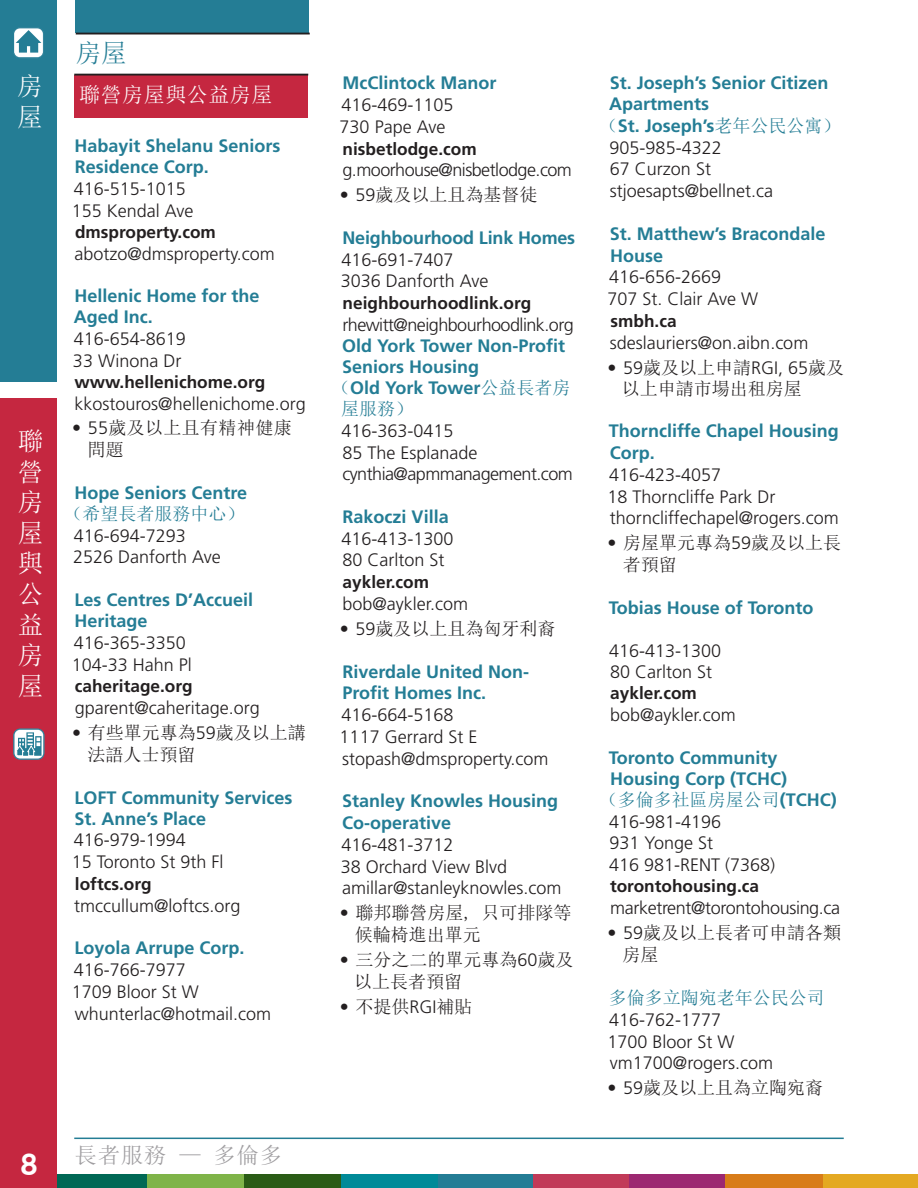
<style>
.page{position:relative;width:918px;height:1188px;background:#fff}
.page>*{position:absolute;margin:0;border:0;box-sizing:border-box;transform-origin:0 0}
.t1{font:700 27px "Quorum";color:#fff}
.t2{font:25.5px/30.6px "Sim Sun";color:#fff}
.t3{font:25.5px "Sim Sun";color:#247d95}
.t4{font:22.5px "Sim Sun";letter-spacing:.025em;color:#9f9da0}
.t5{font:21px "Sim Sun";letter-spacing:.025em;color:#fff}
.t6{font:300 18px/21.8px "Frutiger";color:#231f20}
.t7{font:700 18px/21px "Frutiger LT Std";color:#247d95}
.t8{font:18px/21.8px "Sim Sun";color:#231f20}
.t9{font:300 18px/21.8px "Frutiger";letter-spacing:-.03em;color:#231f20}
.t10{font:18px "Sim Sun";color:#247d95}
.t11{font:300 18px "Frutiger";letter-spacing:-.02em;color:#231f20}
.t12{font:18px/21.8px "Sim Sun";letter-spacing:.02em;color:#231f20}
.t13{font:700 17.25px "Frutiger LT Std";color:#231f20}
.s1{font-family:"Frutiger";font-weight:300}
.s2{font-family:"Sim Sun";font-weight:400}
.s3{font-family:"Frutiger LT Std";font-weight:700}
</style>
<div class="page">
<div style="left:50px;top:1174px;width:97px;height:14px;background:#006855"></div>
<div style="left:147px;top:1174px;width:97px;height:14px;background:#7fb449"></div>
<div style="left:244px;top:1174px;width:97px;height:14px;background:#2a5c16"></div>
<div style="left:341px;top:1174px;width:97px;height:14px;background:#008a98"></div>
<div style="left:438px;top:1174px;width:97px;height:14px;background:#247d95"></div>
<div style="left:534px;top:1174px;width:97px;height:14px;background:#c13a58"></div>
<div style="left:629px;top:1174px;width:97px;height:14px;background:#9c2871"></div>
<div style="left:726px;top:1174px;width:97px;height:14px;background:#d87c19"></div>
<div style="left:823px;top:1174px;width:95px;height:14px;background:#e4a922"></div>
<div style="left:0;top:398px;width:56px;height:790px;background:#c52740"></div>
<div style="left:0;top:0;width:56px;height:381px;background:#247d95"></div>
<div style="left:76px;top:0;width:233px;height:33px;background:#247d95"></div>
<div style="left:74px;top:75px;width:234px;height:43px;background:#c52740"></div>
<hr style="left:76px;top:33px;width:234px;height:1px;background:#231f20">
<hr style="left:74px;top:74px;width:234px;height:2px;background:#231f20">
<hr style="left:74px;top:1138px;width:770px;height:1px;background:#247d95">
<div style="left:14px;top:28px;width:29px;height:30px;background:#fff;border-radius:6px"></div>
<div style="left:13px;top:27px;width:31px;height:31px;border:1px solid #247d95;border-radius:6px"></div>
<svg style="left:16px;top:30px;width:25px;height:23px"></svg>
<div style="left:14px;top:729px;width:30px;height:30px;background:#fff;border-radius:6px"></div>
<div style="left:14px;top:729px;width:30px;height:30px;border:1px solid #9fc1cf;border-radius:6px"></div>
<div style="left:14px;top:729px;width:30px;height:31px;border:1px solid #247d95;border-radius:6px"></div>
<svg style="left:15px;top:732px;width:27px;height:24px"></svg>
<h2 class="t3" style="left:76px;top:40px;width:52px">房屋</h2>
<h2 class="t2" style="left:17px;top:71px;width:27px">房屋</h2>
<p class="t5" style="left:79px;top:84px;width:195px">聯營房屋與公益房屋</p>
<h2 class="t2" style="left:18px;top:426px;width:27px;text-align:justify">聯營房屋與公益房屋</h2>
<p class="t7" style="left:75px;top:136px;width:208px">Habayit Shelanu Seniors<br>Residence Corp.</p>
<p class="t6" style="left:72px;top:178px;width:123px">416-515-1015<br>155 Kendal Ave</p>
<p class="t13" style="left:75px;top:222px;width:142px">dmsproperty.com</p>
<p class="t6" style="left:75px;top:243px;width:202px">abotzo@dmsproperty.com</p>
<p class="t7" style="left:74px;top:286px;width:187px">Hellenic Home for the<br>Aged Inc.</p>
<p class="t6" style="left:73px;top:328px;width:114px">416-654-8619<br>33 Winona Dr</p>
<p class="t13" style="left:75px;top:372px;width:192px">www.hellenichome.org</p>
<p class="t6" style="left:75px;top:393px;width:233px">kkostouros@hellenichome.org</p>
<p class="t12" style="left:87px;top:417px;width:206px;text-indent:-15px"><span class="s1">• 55</span>歲及以上且有精神健康問題</p>
<p class="t7" style="left:75px;top:482px;width:174px">Hope Seniors Centre</p>
<p class="t10" style="left:64px;top:505px;width:181px">（希望長者服務中心）</p>
<p class="t6" style="left:73px;top:525px;width:149px">416-694-7293<br>2526 Danforth Ave</p>
<p class="t7" style="left:75px;top:590px;width:180px">Les Centres D’Accueil<br>Heritage</p>
<p class="t6" style="left:72px;top:632px;width:122px">416-365-3350<br>104-33 Hahn Pl</p>
<p class="t13" style="left:75px;top:676px;width:119px">caheritage.org</p>
<p class="t6" style="left:75px;top:697px;width:187px">gparent@caheritage.org</p>
<p class="t8" style="left:88px;top:722px;width:220px;text-indent:-15px"><span class="s1">•</span> 有些單元專為<span class="s1">59</span>歲及以上講法語人士預留</p>
<p class="t7" style="left:74px;top:787px;width:220px">LOFT Community Services<br>St. Anne’s Place</p>
<p class="t6" style="left:72px;top:830px;width:153px">416-979-1994<br>15 Toronto St 9th Fl</p>
<p class="t13" style="left:75px;top:874px;width:78px">loftcs.org</p>
<p class="t6" style="left:74px;top:895px;width:168px">tmccullum@loftcs.org</p>
<p class="t7" style="left:75px;top:938px;width:172px">Loyola Arrupe Corp.</p>
<p class="t6" style="left:72px;top:959px;width:201px">416-766-7977<br>1709 Bloor St W whunterlac@hotmail.com</p>
<h1 class="t1" style="left:21px;top:1147px;width:18px">8</h1>
<p class="t4" style="left:75px;top:1144px;width:209px">長者服務 — 多倫多</p>
<p class="t7" style="left:342px;top:73px;width:155px">McClintock Manor</p>
<p class="t6" style="left:340px;top:94px;width:115px">416-469-1105<br>730 Pape Ave</p>
<p class="t13" style="left:343px;top:138px;width:136px">nisbetlodge.com</p>
<p class="t9" style="left:343px;top:159px;width:231px">g.moorhouse@nisbetlodge.com</p>
<p class="t8" style="left:340px;top:184px;width:199px"><span class="s1">• 59</span>歲及以上且為基督徒</p>
<p class="t7" style="left:342px;top:227px;width:234px">Neighbourhood Link Homes</p>
<p class="t6" style="left:341px;top:249px;width:149px">416-691-7407<br>3036 Danforth Ave</p>
<p class="t13" style="left:343px;top:293px;width:190px">neighbourhoodlink.org</p>
<p class="t9" style="left:342px;top:314px;width:233px">rhewitt@neighbourhoodlink.org</p>
<p class="t7" style="left:342px;top:335px;width:225px">Old York Tower Non-Profit</p>
<p class="t7" style="left:342px;top:356px;width:138px">Seniors Housing</p>
<p class="t7" style="left:332px;top:377px;width:240px"><span class="s2">（</span>Old York Tower<span class="s2">公益長者房</span></p>
<p class="t10" style="left:341px;top:400px;width:74px">屋服務）</p>
<p class="t9" style="left:341px;top:420px;width:233px">416-363-0415<br>85 The Esplanade cynthia@apmmanagement.com</p>
<p class="t7" style="left:343px;top:506px;width:108px">Rakoczi Villa</p>
<p class="t6" style="left:341px;top:528px;width:114px">416-413-1300<br>80 Carlton St</p>
<p class="t13" style="left:343px;top:572px;width:88px">aykler.com</p>
<p class="t6" style="left:342px;top:593px;width:127px">bob@aykler.com</p>
<p class="t8" style="left:340px;top:618px;width:217px"><span class="s1">• 59</span>歲及以上且為匈牙利裔</p>
<p class="t7" style="left:343px;top:661px;width:188px;line-height:21.8px">Riverdale United Non-<br>Profit Homes Inc.</p>
<p class="t6" style="left:340px;top:704px;width:210px">416-664-5168<br>1117 Gerrard St E stopash@dmsproperty.com</p>
<p class="t7" style="left:342px;top:790px;width:218px;line-height:21.8px">Stanley Knowles Housing<br>Co-operative</p>
<p class="t6" style="left:341px;top:834px;width:222px">416-481-3712<br>38 Orchard View Blvd amillar@stanleyknowles.com</p>
<p class="t8" style="left:355px;top:902px;width:218px;text-indent:-15px"><span class="s1">•</span> 聯邦聯營房屋, 只可排隊等候輪椅進出單元</p>
<p class="t8" style="left:354px;top:949px;width:221px;text-indent:-14px"><span class="s1">•</span> 三分之二的單元專為<span class="s1">60</span>歲及以上長者預留</p>
<p class="t8" style="left:340px;top:996px;width:134px"><span class="s1">•</span> 不提供<span class="s1">RGI</span>補貼</p>
<p class="t7" style="left:610px;top:72px;width:220px">St. Joseph’s Senior Citizen</p>
<p class="t7" style="left:609px;top:94px;width:102px">Apartments</p>
<p class="t7" style="left:600px;top:115px;width:242px"><span class="s2">（</span>St. Joseph’s<span class="s2">老年公民公寓）</span></p>
<p class="t6" style="left:610px;top:137px;width:165px">905-985-4322<br>67 Curzon St stjoesapts@bellnet.ca</p>
<p class="t7" style="left:610px;top:223px;width:217px;line-height:21.8px">St. Matthew’s Bracondale<br>House</p>
<p class="t6" style="left:607px;top:267px;width:152px">416-656-2669<br>707 St. Clair Ave W</p>
<p class="t13" style="left:611px;top:311px;width:68px">smbh.ca</p>
<p class="t6" style="left:610px;top:332px;width:200px">sdeslauriers@on.aibn.com</p>
<p class="t6" style="left:608px;top:357px;width:238px">• 59<span class="s2">歲及以上申請</span>RGI, 65<span class="s2">歲及</span></p>
<p class="t8" style="left:622px;top:378px;width:182px">以上申請市場出租房屋</p>
<p class="t7" style="left:609px;top:420px;width:232px;line-height:21.8px">Thorncliffe Chapel Housing<br>Corp.</p>
<p class="t6" style="left:607px;top:464px;width:233px">416-423-4057<br>18 Thorncliffe Park Dr thorncliffechapel@rogers.com</p>
<p class="t8" style="left:623px;top:532px;width:220px;text-indent:-15px"><span class="s1">•</span> 房屋單元專為<span class="s1">59</span>歲及以上長者預留</p>
<p class="t7" style="left:609px;top:597px;width:206px">Tobias House of Toronto</p>
<p class="t6" style="left:609px;top:640px;width:114px">416-413-1300<br>80 Carlton St</p>
<p class="t13" style="left:610px;top:683px;width:88px">aykler.com</p>
<p class="t6" style="left:610px;top:704px;width:127px">bob@aykler.com</p>
<p class="t7" style="left:609px;top:747px;width:180px">Toronto Community<br>Housing Corp (TCHC)</p>
<p class="t10" style="left:600px;top:791px;width:238px">（多倫多社區房屋公司<span class="s3">(TCHC)</span></p>
<p class="t6" style="left:609px;top:811px;width:168px">416-981-4196<br>931 Yonge St<br>416 981-RENT (7368)</p>
<p class="t13" style="left:610px;top:876px;width:151px">torontohousing.ca</p>
<p class="t11" style="left:610px;top:898px;width:232px">marketrent@torontohousing.ca</p>
<p class="t8" style="left:622px;top:922px;width:220px;text-indent:-15px"><span class="s1">• 59</span>歲及以上長者可申請各類房屋</p>
<p class="t10" style="left:609px;top:989px;width:217px">多倫多立陶宛老年公民公司</p>
<p class="t6" style="left:607px;top:1009px;width:167px">416-762-1777<br>1700 Bloor St W vm1700@rogers.com</p>
<p class="t8" style="left:608px;top:1077px;width:217px"><span class="s1">• 59</span>歲及以上且為立陶宛裔</p>
</div>
